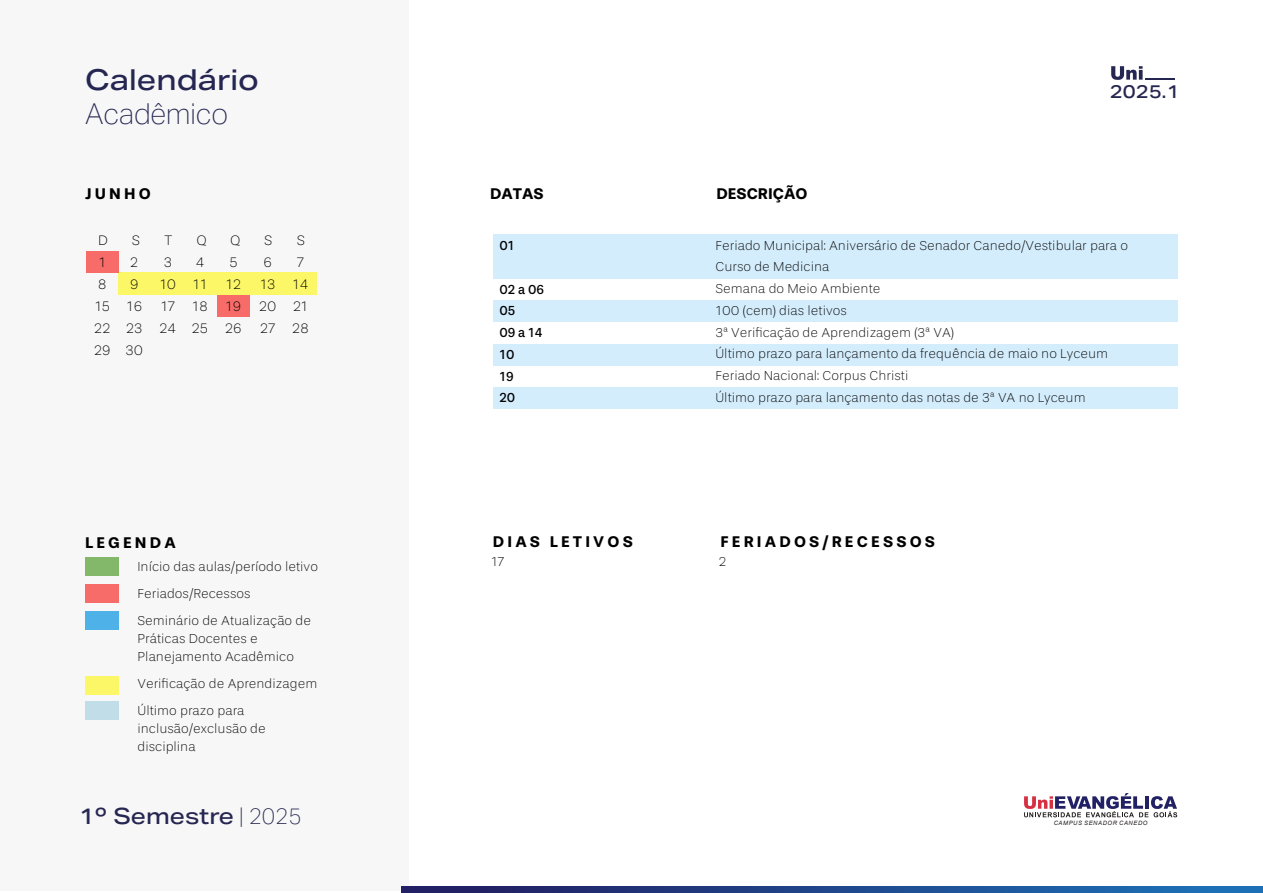
<style>
.page{position:relative;width:1263px;height:893px;background:#fff}
.page>*{position:absolute;margin:0;border:0;box-sizing:border-box;transform-origin:0 0}
.t1{font:500 28.8px "Aktiv Grotesk Ex";color:#262652}
.t2{font:100 28.8px "Aktiv Grotesk";color:#262652}
.t3{font:500 22.35px "Aktiv Grotesk Ex";color:#262652}
.t4{font:500 18.45px "Aktiv Grotesk Ex";color:#262652}
.t5{font:700 15.75px "Stevie Sans";letter-spacing:.2em;color:#000}
.t6{font:700 15.75px "Stevie Sans";color:#000}
.t7{font:100 14.4px/21.8px "Stevie Sans";color:#000}
.t8{font:100 13.5px/21.8px "Stevie Sans";color:#000}
.t9{font:13.5px/21.8px "Stevie Sans";color:#000;scale:.92 1}
.t10{font:italic 6px "Arial";letter-spacing:.09em;color:#231f20}
.s1{font-family:"Aktiv Grotesk";font-weight:100}
</style>
<div class="page">
<div style="left:0;top:0;width:408px;height:891px;background:#f7f7f7"></div>
<div style="left:709px;top:234px;width:468px;height:44px;background:#d4edfc"></div>
<div style="left:542px;top:234px;width:167px;height:44px;background:#d4edfc"></div>
<div style="left:493px;top:234px;width:49px;height:44px;background:#d4edfc"></div>
<div style="left:709px;top:300px;width:468px;height:22px;background:#d4edfc"></div>
<div style="left:542px;top:300px;width:167px;height:22px;background:#d4edfc"></div>
<div style="left:493px;top:300px;width:49px;height:22px;background:#d4edfc"></div>
<div style="left:709px;top:344px;width:468px;height:22px;background:#d4edfc"></div>
<div style="left:542px;top:344px;width:167px;height:22px;background:#d4edfc"></div>
<div style="left:493px;top:344px;width:49px;height:22px;background:#d4edfc"></div>
<div style="left:709px;top:387px;width:468px;height:22px;background:#d4edfc"></div>
<div style="left:542px;top:387px;width:167px;height:22px;background:#d4edfc"></div>
<div style="left:493px;top:387px;width:49px;height:22px;background:#d4edfc"></div>
<svg style="left:401px;top:886px;width:862px;height:7px;background:#1f468b"></svg>
<svg style="left:1111px;top:66px;width:31px;height:14px"></svg>
<hr style="left:1145px;top:78px;width:30px;height:2px;background:#262652">
<svg style="left:1024px;top:793px;width:153px;height:24px"></svg>
<div style="left:85px;top:557px;width:33px;height:19px;background:#83b76a"></div>
<div style="left:85px;top:611px;width:33px;height:19px;background:#4eb2e9"></div>
<div style="left:85px;top:584px;width:33px;height:19px;background:#f76c69"></div>
<div style="left:85px;top:676px;width:33px;height:18px;background:#fcf767"></div>
<div style="left:85px;top:701px;width:33px;height:19px;background:#c1dde8"></div>
<div style="left:119px;top:273px;width:198px;height:22px;background:#fcf767"></div>
<div style="left:86px;top:251px;width:33px;height:22px;background:#f76c69"></div>
<div style="left:218px;top:295px;width:32px;height:22px;background:#f76c69"></div>
<h1 class="t1" style="left:85px;top:63px;width:175px">Calendário</h1>
<h1 class="t2" style="left:85px;top:98px;width:144px">Acadêmico</h1>
<p class="t5" style="left:85px;top:185px;width:67px">JUNHO</p>
<p class="t7" style="left:98px;top:229px;width:11px">D</p>
<p class="t7" style="left:132px;top:229px;width:10px">S</p>
<p class="t7" style="left:164px;top:229px;width:9px">T</p>
<p class="t7" style="left:196px;top:229px;width:12px">Q</p>
<p class="t7" style="left:230px;top:229px;width:12px">Q</p>
<p class="t7" style="left:264px;top:229px;width:10px">S</p>
<p class="t7" style="left:297px;top:229px;width:10px">S</p>
<p class="t7" style="left:99px;top:251px;width:9px">1</p>
<p class="t7" style="left:130px;top:251px;width:10px">2</p>
<p class="t7" style="left:164px;top:251px;width:10px">3</p>
<p class="t7" style="left:196px;top:251px;width:10px">4</p>
<p class="t7" style="left:229px;top:251px;width:10px">5</p>
<p class="t7" style="left:264px;top:251px;width:10px">6</p>
<p class="t7" style="left:297px;top:251px;width:8px">7</p>
<p class="t7" style="left:98px;top:273px;width:10px">8</p>
<p class="t7" style="left:130px;top:273px;width:10px">9</p>
<p class="t7" style="left:160px;top:273px;width:49px">10 11</p>
<p class="t7" style="left:226px;top:273px;width:17px">12</p>
<p class="t7" style="left:260px;top:273px;width:50px">13 14</p>
<p class="t7" style="left:95px;top:295px;width:49px">15 16</p>
<p class="t7" style="left:94px;top:295px;width:215px;text-indent:67px">17 18 19 20 21<br>22 23 24 25 26</p>
<p class="t7" style="left:260px;top:317px;width:50px">27 28</p>
<p class="t7" style="left:94px;top:340px;width:50px">29 30</p>
<p class="t5" style="left:85px;top:533px;width:92px">LEGENDA</p>
<p class="t8" style="left:137px;top:553px;width:182px;line-height:27px">Início das aulas/período letivo<br>Feriados/Recessos<br>Seminário de Atualização de</p>
<p class="t8" style="left:137px;top:630px;width:158px;line-height:18px">Práticas Docentes e<br>Planejamento Acadêmico</p>
<p class="t8" style="left:137px;top:670px;width:181px;line-height:27px">Verificação de Aprendizagem<br>Último prazo para</p>
<p class="t8" style="left:137px;top:720px;width:130px;line-height:18px">inclusão/exclusão de disciplina</p>
<h2 class="t3" style="left:79px;top:803px;width:224px">1º Semestre <span class="s1">| 2025</span></h2>
<h3 class="t4" style="left:1110px;top:81px;width:71px">2025.1</h3>
<p class="t5" style="left:490px;top:184px;width:55px">DATAS</p>
<p class="t6" style="left:716px;top:184px;width:93px">DESCRIÇÃO</p>
<p class="t9" style="left:499px;top:235px;width:18px">01</p>
<p class="t9" style="left:499px;top:278px;width:50px">02 a 06<br>05<br>09 a 14<br>10<br>19<br>20</p>
<p class="t8" style="left:715px;top:235px;width:414px">Feriado Municipal: Aniversário de Senador Canedo/Vestibular para o Curso de Medicina<br>Semana do Meio Ambiente<br>100 (cem) dias letivos<br>3ª Verificação de Aprendizagem (3ª VA)<br>Último prazo para lançamento da frequência de maio no Lyceum Feriado Nacional: Corpus Christi<br>Último prazo para lançamento das notas de 3ª VA no Lyceum</p>
<p class="t5" style="left:493px;top:532px;width:142px">DIAS LETIVOS</p>
<p class="t8" style="left:491px;top:551px;width:15px">17</p>
<p class="t5" style="left:720px;top:532px;width:216px">FERIADOS/RECESSOS</p>
<p class="t8" style="left:719px;top:551px;width:9px">2</p>
<p class="t10" style="left:1054px;top:819px;width:95px">CAMPUS SENADOR CANEDO</p>
</div>
